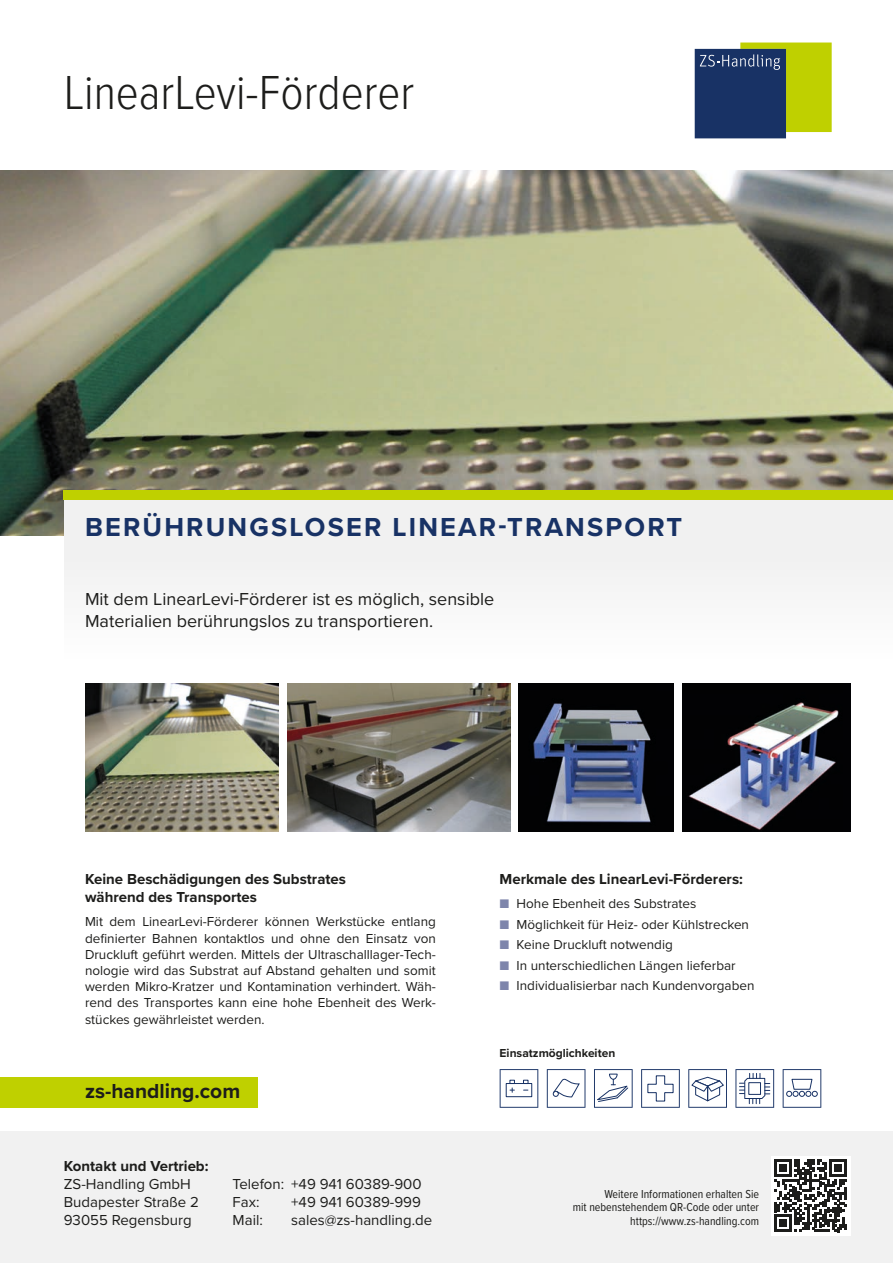
<style>
.page{position:relative;width:893px;height:1263px;background:#fff}
.page>*{position:absolute;margin:0;border:0;box-sizing:border-box;transform-origin:0 0}
.head_oben{font:300 49.5px "Proxima Nova Cond";color:#1d1d1b}
.subhead_blau_versal{font:700 27px "Proxima Nova";letter-spacing:.08em;color:#183265}
.green_button{font:700 21px "Proxima Nova";color:#1d1d1b}
.subline{font:18px/21.6px "Proxima Nova";color:#1d1d1b}
.adress{font:15px "Proxima Nova";color:#1d1d1b}
.body_bold_subline{font:700 15px/18px "Proxima Nova";color:#1d1d1b}
.adress_bold{font:700 15px "Proxima Nova";color:#1d1d1b}
.body{font:13.5px/16.2px "Proxima Nova";color:#1d1d1b;text-align:justify}
.weitere_informatione{font:12px/13.5px "Proxima Nova Cond";color:#1d1d1b;text-align:right}
.Einsatzmöglichkeiten{font:700 12px "Proxima Nova";color:#1d1d1b}
.s1{font-family:"Proxima Nova Cond";font-size:15px;color:#7e85ab}
</style>
<div class="page">
<img style="left:85px;top:683px;width:194px;height:148px">
<img style="left:519px;top:683px;width:155px;height:148px">
<img style="left:682px;top:683px;width:168px;height:148px">
<img style="left:287px;top:683px;width:223px;height:148px">
<img style="left:0;top:170px;width:893px;height:366px">
<div style="left:64px;top:500px;width:829px;height:159px;background:#f1f1f1"></div>
<div style="left:0;top:1131px;width:893px;height:132px;background:#f1f1f1"></div>
<svg style="left:695px;top:43px;width:137px;height:95px;background:#5d734c"></svg>
<div style="left:64px;top:490px;width:829px;height:10px;background:#bfd000"></div>
<div style="left:0;top:1077px;width:258px;height:30px;background:#bfd000"></div>
<svg style="left:547px;top:1069px;width:38px;height:39px"></svg>
<svg style="left:594px;top:1069px;width:39px;height:39px"></svg>
<svg style="left:500px;top:1069px;width:38px;height:39px"></svg>
<svg style="left:783px;top:1069px;width:38px;height:39px"></svg>
<svg style="left:688px;top:1069px;width:39px;height:39px"></svg>
<svg style="left:735px;top:1069px;width:39px;height:39px"></svg>
<div style="left:771px;top:1156px;width:79px;height:79px;background:#fff"></div>
<svg style="left:774px;top:1159px;width:73px;height:73px"></svg>
<svg style="left:641px;top:1069px;width:39px;height:39px"></svg>
<p class="head_oben" style="left:64px;top:56px;width:352px">LinearLevi-Förderer</p>
<p class="subhead_blau_versal" style="left:85px;top:507px;width:599px">BERÜHRUNGSLOSER LINEAR-TRANSPORT</p>
<p class="subline" style="left:85px;top:588px;width:411px">Mit dem LinearLevi-Förderer ist es möglich, sensible<br>Materialien berührungslos zu transportieren.</p>
<p class="body_bold_subline" style="left:85px;top:869px;width:262px">Keine Beschädigungen des Substrates während des Transportes</p>
<p class="body" style="left:85px;top:913px;width:352px">Mit dem LinearLevi-Förderer können Werkstücke entlang definierter Bahnen kontaktlos und ohne den Einsatz von Druckluft geführt werden. Mittels der Ultraschalllager-Tech&shy;nologie wird das Substrat auf Abstand gehalten und somit werden Mikro-Kratzer und Kontamination verhindert. Wäh&shy;rend des Transportes kann eine hohe Ebenheit des Werk&shy;stückes gewährleistet werden.</p>
<p class="green_button" style="left:85px;top:1075px;width:157px">zs-handling.com</p>
<p class="adress_bold" style="left:64px;top:1154px;width:146px">Kontakt und Vertrieb:</p>
<p class="adress" style="left:64px;top:1172px;width:129px">ZS-Handling GmbH</p>
<p class="adress" style="left:64px;top:1190px;width:137px">Budapester Straße 2</p>
<p class="adress" style="left:64px;top:1208px;width:129px">93055 Regensburg</p>
<p class="adress" style="left:233px;top:1172px;width:190px">Telefon: +49 941 60389-900</p>
<p class="adress" style="left:233px;top:1190px;width:28px">Fax:</p>
<p class="adress" style="left:291px;top:1190px;width:131px">+49 941 60389-999</p>
<p class="adress" style="left:233px;top:1208px;width:32px">Mail:</p>
<p class="adress" style="left:291px;top:1208px;width:143px">sales@zs-handling.de</p>
<p class="body_bold_subline" style="left:500px;top:869px;width:245px">Merkmale des LinearLevi-Förderers:</p>
<p class="body" style="left:500px;top:895px;width:198px"><span class="s1">■</span> Hohe Ebenheit des Substrates</p>
<p class="body" style="left:500px;top:915px;width:251px"><span class="s1">■</span> Möglichkeit für Heiz- oder Kühlstrecken</p>
<p class="body" style="left:500px;top:936px;width:175px"><span class="s1">■</span> Keine Druckluft notwendig</p>
<p class="body" style="left:500px;top:956px;width:238px"><span class="s1">■</span> In unterschiedlichen Längen lieferbar</p>
<p class="body" style="left:500px;top:977px;width:256px"><span class="s1">■</span> Individualisierbar nach Kundenvorgaben</p>
<p class="Einsatzmöglichkeiten" style="left:500px;top:1044px;width:117px">Einsatzmöglichkeiten</p>
<p class="weitere_informatione" style="left:573px;top:1186px;width:188px">Weitere Informationen erhalten Sie<br>mit nebenstehendem QR-Code oder unter https://www.zs-handling.com</p>
</div>
